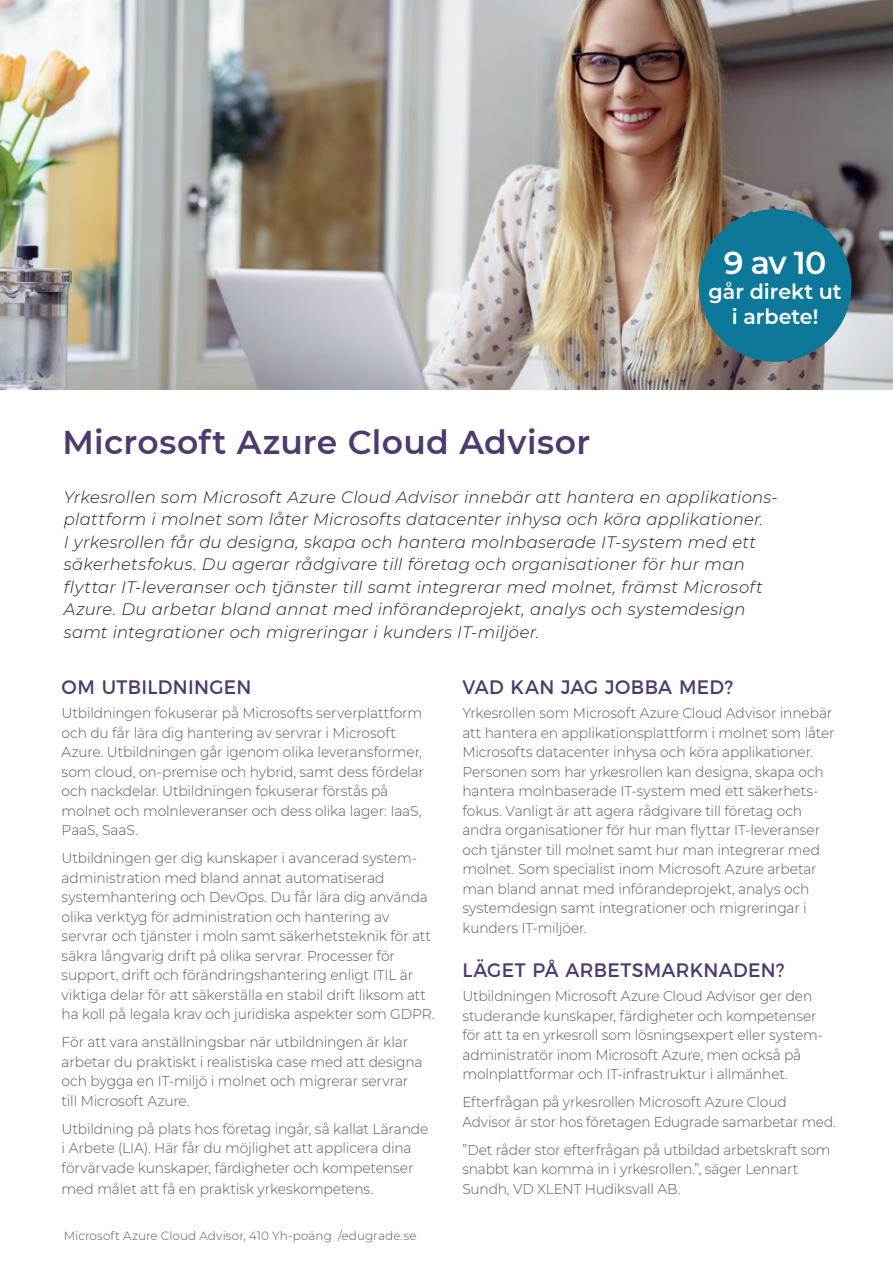
<style>
.page{position:relative;width:893px;height:1263px;background:#fff}
.page>*{position:absolute;margin:0;border:0;box-sizing:border-box;transform-origin:0 0}
.Rubrik_lila_22p{font:600 33px "Montserrat";letter-spacing:.01em;color:#4e3a6f}
.t1{font:600 31.65px "Montserrat";color:#fff}
.t2{font:600 20.7px/24.8px "Montserrat";color:#fff;text-align:center}
.Mellanrubrik_13p{font:19.5px "Montserrat";letter-spacing:.015em;color:#4e3a6f}
.Ingress{font:italic 300 16.5px/22.5px "Montserrat";letter-spacing:.015em;color:#231f20}
.Brödtext_svart_80{font:300 14.25px/19.5px "Montserrat";letter-spacing:-.01em;color:#57585a}
.t3{font:300 12px "Montserrat";letter-spacing:.005em;color:#57585a}
</style>
<div class="page">
<img style="left:0;top:0;width:893px;height:390px">
<div style="left:699px;top:209px;width:152px;height:153px;background:#0d789a;border-radius:50%"></div>
<p class="Rubrik_lila_22p" style="left:63px;top:419px;width:529px">Microsoft Azure Cloud Advisor</p>
<p class="t1" style="left:724px;top:241px;width:104px">9 av 10</p>
<p class="t2" style="left:708px;top:278px;width:135px">går direkt ut i arbete!</p>
<p class="Ingress" style="left:64px;top:485px;width:716px">Yrkesrollen som Microsoft Azure Cloud Advisor innebär att hantera en applikations&shy;plattform i molnet som låter Microsofts datacenter inhysa och köra applikationer.<br>I yrkesrollen får du designa, skapa och hantera molnbaserade IT-system med ett säkerhetsfokus. Du agerar rådgivare till företag och organisationer för hur man flyttar IT-leveranser och tjänster till samt integrerar med molnet, främst Microsoft Azure. Du arbetar bland annat med införandeprojekt, analys och systemdesign samt integrationer och migreringar i kunders IT-miljöer.</p>
<p class="Mellanrubrik_13p" style="left:62px;top:672px;width:191px">OM UTBILDNINGEN</p>
<p class="Brödtext_svart_80" style="left:62px;top:703px;width:364px">Utbildningen fokuserar på Microsofts serverplattform och du får lära dig hantering av servrar i Microsoft Azure. Utbildningen går igenom olika leveransformer, som cloud, on-premise och hybrid, samt dess fördelar och nackdelar. Utbildningen fokuserar förstås på molnet och molnleveranser och dess olika lager: IaaS, PaaS, SaaS.</p>
<p class="Brödtext_svart_80" style="left:62px;top:848px;width:374px">Utbildningen ger dig kunskaper i avancerad system&shy;administration med bland annat automatiserad systemhantering och DevOps. Du får lära dig använda olika verktyg för administration och hantering av servrar och tjänster i moln samt säkerhetsteknik för att säkra långvarig drift på olika servrar. Processer för support, drift och förändringshantering enligt ITIL är viktiga delar för att säkerställa en stabil drift liksom att ha koll på legala krav och juridiska aspekter som GDPR.</p>
<p class="Brödtext_svart_80" style="left:62px;top:1032px;width:362px">För att vara anställningsbar när utbildningen är klar arbetar du praktiskt i realistiska case med att designa och bygga en IT-miljö i molnet och migrerar servrar till Microsoft Azure.</p>
<p class="Brödtext_svart_80" style="left:62px;top:1118px;width:368px">Utbildning på plats hos företag ingår, så kallat Lärande i Arbete (LIA). Här får du möjlighet att applicera dina förvärvade kunskaper, färdigheter och kompetenser</p>
<p class="Brödtext_svart_80" style="left:62px;top:1178px;width:313px">med målet att få en praktisk yrkeskompetens.</p>
<p class="Mellanrubrik_13p" style="left:462px;top:672px;width:272px">VAD KAN JAG JOBBA MED?</p>
<p class="Brödtext_svart_80" style="left:462px;top:703px;width:374px">Yrkesrollen som Microsoft Azure Cloud Advisor innebär att hantera en applikationsplattform i molnet som låter Microsofts datacenter inhysa och köra applikationer.<br>Personen som har yrkesrollen kan designa, skapa och hantera molnbaserade IT-system med ett säkerhets&shy;fokus. Vanligt är att agera rådgivare till företag och andra organisationer för hur man flyttar IT-leveranser och tjänster till molnet samt hur man integrerar med molnet. Som specialist inom Microsoft Azure arbetar man bland annat med införandeprojekt, analys och systemdesign samt integrationer och migreringar i kunders IT-miljöer.</p>
<p class="Mellanrubrik_13p" style="left:462px;top:955px;width:324px">LÄGET PÅ ARBETSMARKNADEN?</p>
<p class="Brödtext_svart_80" style="left:462px;top:986px;width:362px">Utbildningen Microsoft Azure Cloud Advisor ger den studerande kunskaper, färdigheter och kompetenser för att ta en yrkesroll som lösningsexpert eller system&shy;administratör inom Microsoft Azure, men också på molnplattformar och IT-infrastruktur i allmänhet.</p>
<p class="Brödtext_svart_80" style="left:462px;top:1092px;width:375px">Efterfrågan på yrkesrollen Microsoft Azure Cloud<br>Advisor är stor hos företagen Edugrade samarbetar med.</p>
<p class="Brödtext_svart_80" style="left:462px;top:1139px;width:370px">”Det råder stor efterfrågan på utbildad arbetskraft som snabbt kan komma in i yrkesrollen.”, säger Lennart<br>Sundh, VD XLENT Hudiksvall AB.</p>
<p class="t3" style="left:64px;top:1227px;width:354px">Microsoft Azure Cloud Advisor, 410 Yh-poäng /edugrade.se</p>
</div>
